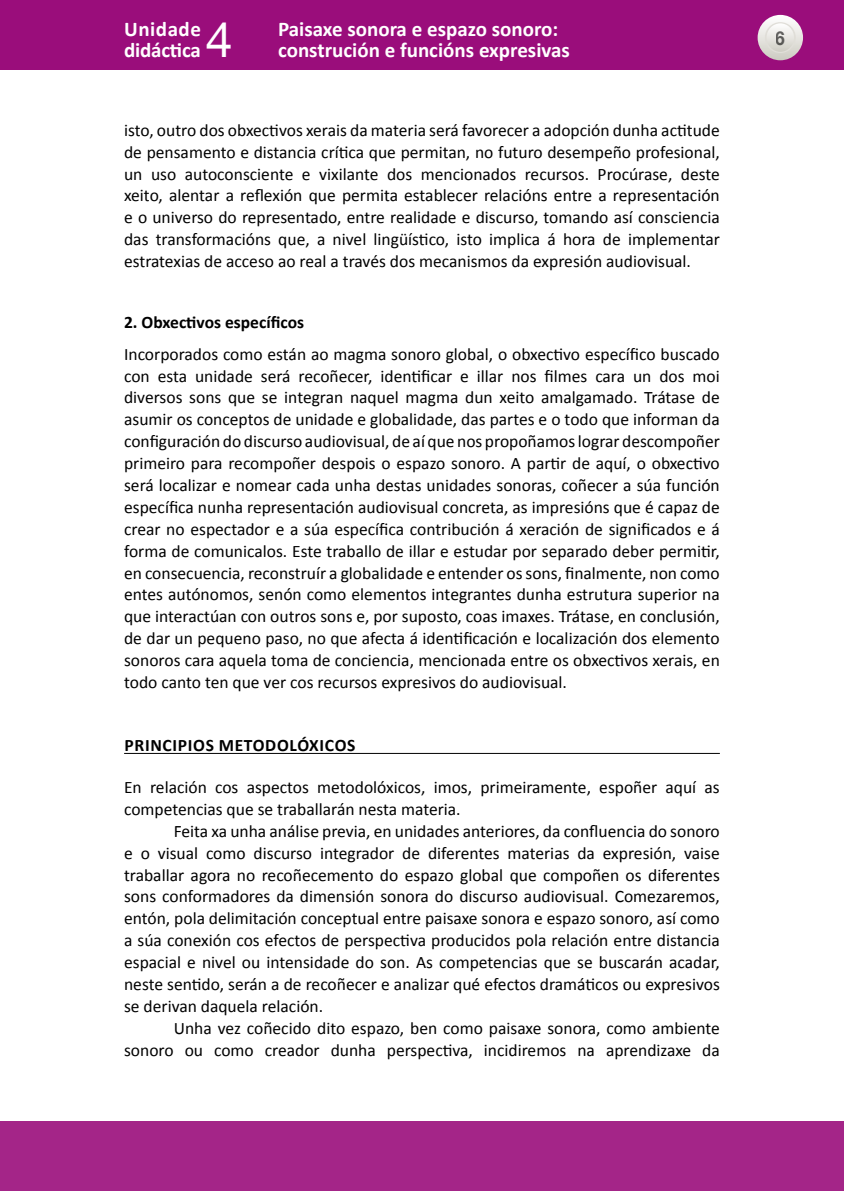
<style>
.page{position:relative;width:844px;height:1191px;background:#fff}
.page>*{position:absolute;margin:0;border:0;box-sizing:border-box;transform-origin:0 0}
.t1{font:49px "Helvetica Neue";color:#fff}
.t2{font:700 21px/21px "Calibri";color:#fff}
.t3{font:700 19.25px "Helvetica Neue";color:#000;scale:.9 1}
.TXTO_sin_sgre{font:17.5px/21.9px "Calibri";color:#000;text-align:justify}
.TXTO___SANGRE{font:17.5px/21.9px "Calibri";color:#000;text-align:justify}
._1º_Epigrafe{font:700 17.5px "Calibri";color:#000}
._0º_Epigrafe{font:700 17.5px "Calibri";letter-spacing:.04em;color:#000}
</style>
<div class="page">
<div style="left:0;top:0;width:843px;height:69px;background:#9a0d7b"></div>
<svg style="left:757px;top:15px;width:45px;height:45px"></svg>
<svg style="left:765px;top:23px;width:29px;height:29px"></svg>
<div style="left:764px;top:22px;width:31px;height:31px;border:1px solid #e0ded8;border-radius:50%"></div>
<div style="left:0;top:1121px;width:843px;height:70px;background:#a42588"></div>
<hr style="left:124px;top:753px;width:595px;height:1px;background:#000">
<p class="t2" style="left:124px;top:19px;width:78px">Unidade didáctica</p>
<h1 class="t1" style="left:205px;top:11px;width:29px">4</h1>
<p class="t2" style="left:278px;top:19px;width:293px">Paisaxe sonora e espazo sonoro: construción e funcións expresivas</p>
<p class="t3" style="left:775px;top:26px;width:12px">6</p>
<p class="TXTO_sin_sgre" style="left:124px;top:119px;width:597px">isto, outro dos obxectivos xerais da materia será favorecer a adopción dunha actitude de pensamento e distancia crítica que permitan, no futuro desempeño profesional, un uso autoconsciente e vixilante dos mencionados recursos. Procúrase, deste xeito, alentar a reflexión que permita establecer relacións entre a representación e o universo do representado, entre realidade e discurso, tomando así consciencia das transformacións que, a nivel lingüístico, isto implica á hora de implementar estratexias de acceso ao real a través dos mecanismos da expresión audiovisual.</p>
<p class="_1º_Epigrafe" style="left:124px;top:311px;width:181px">2. Obxectivos específicos</p>
<p class="TXTO_sin_sgre" style="left:124px;top:343px;width:597px">Incorporados como están ao magma sonoro global, o obxectivo específico buscado con esta unidade será recoñecer, identificar e illar nos filmes cara un dos moi diversos sons que se integran naquel magma dun xeito amalgamado. Trátase de asumir os conceptos de unidade e globalidade, das partes e o todo que informan da configuración do discurso audiovisual, de aí que nos propoñamos lograr descompoñer primeiro para recompoñer despois o espazo sonoro. A partir de aquí, o obxectivo será localizar e nomear cada unha destas unidades sonoras, coñecer a súa función específica nunha representación audiovisual concreta, as impresións que é capaz de crear no espectador e a súa específica contribución á xeración de significados e á forma de comunicalos. Este traballo de illar e estudar por separado deber permitir, en consecuencia, reconstruír a globalidade e entender os sons, finalmente, non como entes autónomos, senón como elementos integrantes dunha estrutura superior na que interactúan con outros sons e, por suposto, coas imaxes. Trátase, en conclusión, de dar un pequeno paso, no que afecta á identificación e localización dos elemento sonoros cara aquela toma de conciencia, mencionada entre os obxectivos xerais, en todo canto ten que ver cos recursos expresivos do audiovisual.</p>
<p class="_0º_Epigrafe" style="left:124px;top:734px;width:232px">PRINCIPIOS METODOLÓXICOS</p>
<p class="TXTO_sin_sgre" style="left:124px;top:776px;width:597px">En relación cos aspectos metodolóxicos, imos, primeiramente, espoñer aquí as competencias que se traballarán nesta materia.</p>
<p class="TXTO___SANGRE" style="left:124px;top:820px;width:597px;text-indent:50px">Feita xa unha análise previa, en unidades anteriores, da confluencia do sonoro e o visual como discurso integrador de diferentes materias da expresión, vaise traballar agora no recoñecemento do espazo global que compoñen os diferentes sons conformadores da dimensión sonora do discurso audiovisual. Comezaremos, entón, pola delimitación conceptual entre paisaxe sonora e espazo sonoro, así como a súa conexión cos efectos de perspectiva producidos pola relación entre distancia espacial e nivel ou intensidade do son. As competencias que se buscarán acadar, neste sentido, serán a de recoñecer e analizar qué efectos dramáticos ou expresivos se derivan daquela relación.</p>
<p class="TXTO___SANGRE" style="left:124px;top:1017px;width:597px;text-align:right">Unha vez coñecido dito espazo, ben como paisaxe sonora, como ambiente sonoro ou como creador dunha perspectiva, incidiremos na aprendizaxe da</p>
</div>
